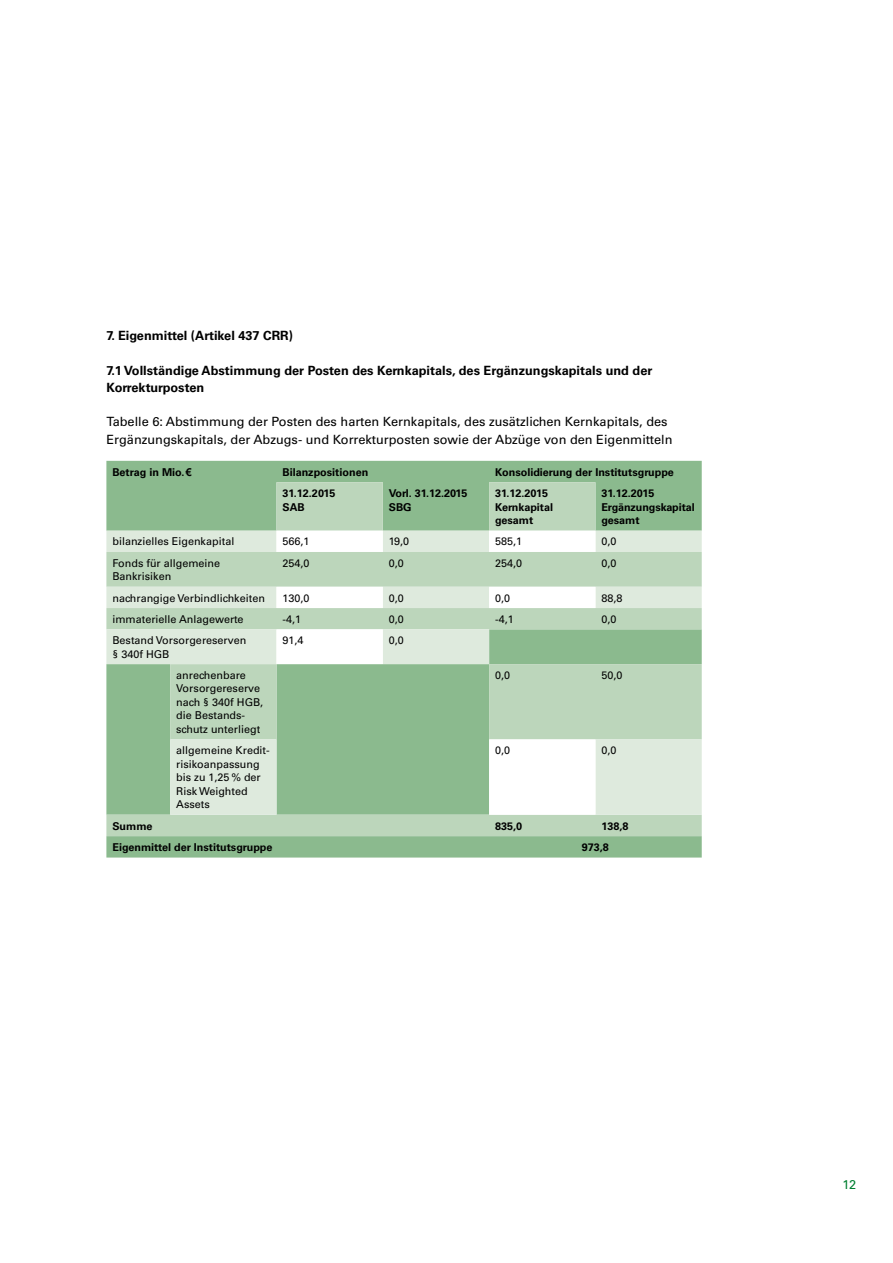
<style>
.page{position:relative;width:893px;height:1263px;background:#fff}
.page>*{position:absolute;margin:0;border:0;box-sizing:border-box;transform-origin:0 0}
.t1{font:12.75px/17.2px "Univers";color:#000}
.t2{font:700 12.75px/17.2px "Univers";color:#000}
.t3{font:12.75px "Univers";color:#007f31}
.t4{font:10.8px/13.5px "Univers";color:#000}
.t5{font:700 10.8px/13.5px "Univers";color:#000}
.s1{font-family:"Arial"}
</style>
<div class="page">
<div style="left:106px;top:461px;width:596px;height:396px;background:#8bba8e"></div>
<svg style="left:106px;top:482px;width:596px;height:354px;background:#a6c9a7"></svg>
<svg style="left:106px;top:531px;width:596px;height:284px;background:#c2dac2"></svg>
<svg style="left:276px;top:531px;width:319px;height:284px"></svg>
<p class="t2" style="left:106px;top:327px;width:188px">7. Eigenmittel (Artikel 437 CRR)</p>
<p class="t2" style="left:106px;top:361px;width:548px">7.1 Vollständige Abstimmung der Posten des Kernkapitals, des Ergänzungskapitals und der<br>Korrekturposten</p>
<p class="t1" style="left:106px;top:413px;width:568px">Tabelle 6: Abstimmung der Posten des harten Kernkapitals, des zusätzlichen Kernkapitals, des<br>Ergänzungskapitals, der Abzugs- und Korrekturposten sowie der Abzüge von den Eigenmitteln</p>
<p class="t5" style="left:112px;top:465px;width:81px">Betrag in Mio.<span class="s1">€</span></p>
<p class="t5" style="left:282px;top:465px;width:87px">Bilanzpositionen</p>
<p class="t5" style="left:495px;top:465px;width:180px">Konsolidierung der Institutsgruppe</p>
<p class="t5" style="left:282px;top:486px;width:54px">31.12.2015<br>SAB</p>
<p class="t5" style="left:389px;top:486px;width:80px">Vorl. 31.12.2015<br>SBG</p>
<p class="t5" style="left:495px;top:486px;width:60px">31.12.2015<br>Kernkapital gesamt</p>
<p class="t5" style="left:601px;top:486px;width:95px">31.12.2015<br>Ergänzungskapital gesamt</p>
<p class="t4" style="left:112px;top:535px;width:124px">bilanzielles Eigenkapital</p>
<p class="t4" style="left:282px;top:535px;width:29px">566,1</p>
<p class="t4" style="left:389px;top:535px;width:22px">19,0</p>
<p class="t4" style="left:495px;top:535px;width:29px">585,1</p>
<p class="t4" style="left:601px;top:535px;width:17px">0,0</p>
<p class="t4" style="left:112px;top:556px;width:109px">Fonds für allgemeine<br>Bankrisiken</p>
<p class="t4" style="left:282px;top:556px;width:29px">254,0</p>
<p class="t4" style="left:389px;top:556px;width:17px">0,0</p>
<p class="t4" style="left:495px;top:556px;width:29px">254,0</p>
<p class="t4" style="left:601px;top:556px;width:17px">0,0</p>
<p class="t4" style="left:112px;top:591px;width:154px">nachrangige Verbindlichkeiten</p>
<p class="t4" style="left:282px;top:591px;width:28px">130,0</p>
<p class="t4" style="left:389px;top:591px;width:17px">0,0</p>
<p class="t4" style="left:495px;top:591px;width:17px">0,0</p>
<p class="t4" style="left:601px;top:591px;width:23px">88,8</p>
<p class="t4" style="left:112px;top:612px;width:133px">immaterielle Anlagewerte</p>
<p class="t4" style="left:283px;top:612px;width:20px">-4,1</p>
<p class="t4" style="left:389px;top:612px;width:17px">0,0</p>
<p class="t4" style="left:495px;top:612px;width:20px">-4,1</p>
<p class="t4" style="left:601px;top:612px;width:17px">0,0</p>
<p class="t4" style="left:112px;top:633px;width:135px">Bestand Vorsorgereserven § 340f HGB</p>
<p class="t4" style="left:282px;top:633px;width:23px">91,4</p>
<p class="t4" style="left:389px;top:633px;width:17px">0,0</p>
<p class="t4" style="left:176px;top:668px;width:89px">anrechenbare<br>Vorsorgereserve nach § 340f HGB, die Bestands&shy;schutz unterliegt</p>
<p class="t4" style="left:495px;top:668px;width:17px">0,0</p>
<p class="t4" style="left:601px;top:668px;width:23px">50,0</p>
<p class="t4" style="left:176px;top:744px;width:95px">allgemeine Kredit&shy;risikoanpassung bis zu 1,25 % der<br>Risk Weighted<br>Assets</p>
<p class="t4" style="left:495px;top:744px;width:17px">0,0</p>
<p class="t4" style="left:601px;top:744px;width:17px">0,0</p>
<p class="t5" style="left:112px;top:819px;width:42px">Summe</p>
<p class="t5" style="left:495px;top:819px;width:29px">835,0</p>
<p class="t5" style="left:601px;top:819px;width:29px">138,8</p>
<p class="t5" style="left:112px;top:840px;width:162px">Eigenmittel der Institutsgruppe</p>
<p class="t5" style="left:582px;top:840px;width:29px">973,8</p>
<p class="t3" style="left:842px;top:1176px;width:15px">12</p>
</div>
